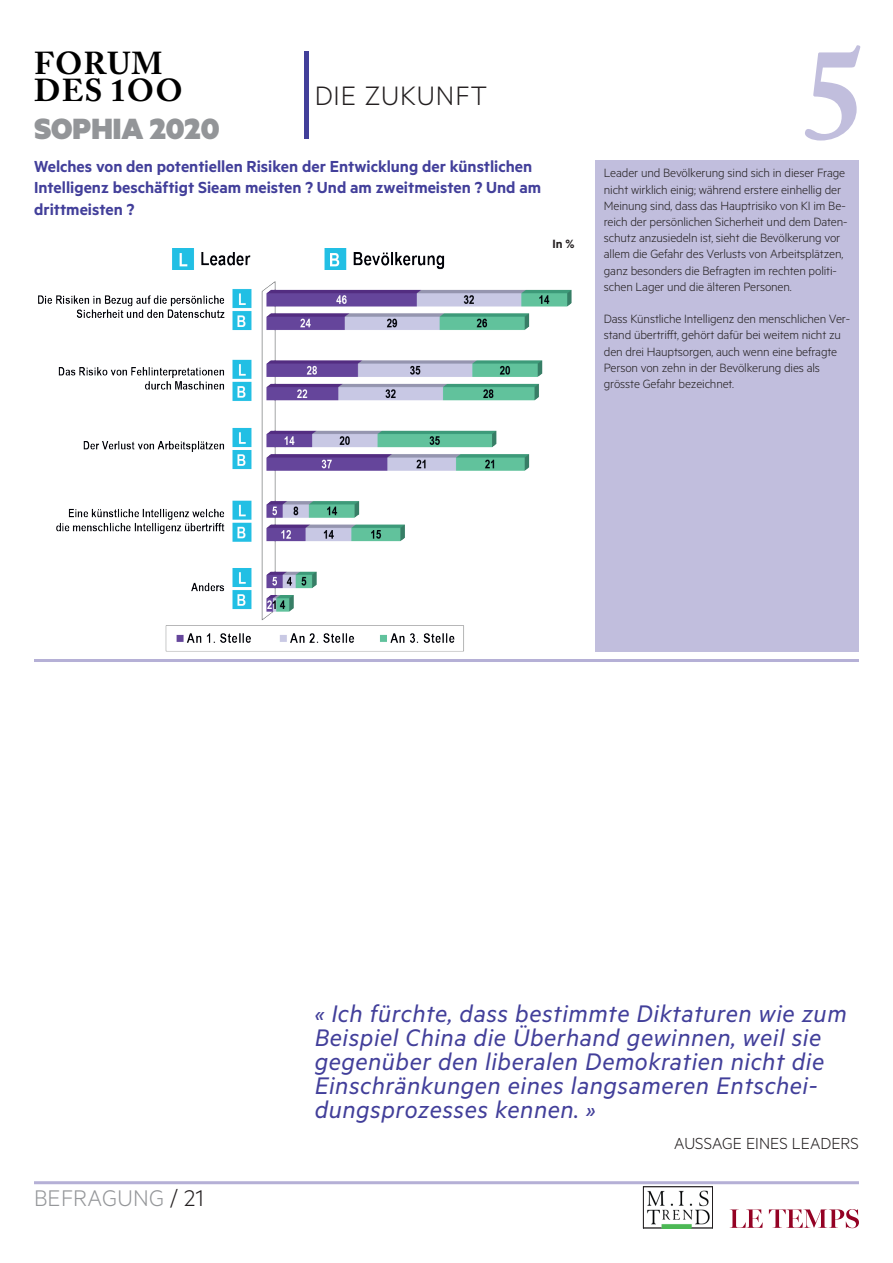
<style>
.page{position:relative;width:893px;height:1263px;background:#fff}
.page>*{position:absolute;margin:0;border:0;box-sizing:border-box;transform-origin:0 0}
.t1{font:700 129px "Adobe Caslon Pro";color:#c1bedd}
.t2{font:900 33px "Metric";color:#939598}
.t3{font:700 31.5px/27px "Adobe Caslon Pro";letter-spacing:.035em;color:#000}
.t4{font:300 30px "Metric";letter-spacing:.03em;color:#231f20}
.t5{font:italic 27px/24px "Metric";letter-spacing:.02em;color:#423f9a}
.t6{font:300 25.5px "Metric";letter-spacing:.01em;color:#95979a}
.t7{font:600 18px/21.6px "Metric";color:#423f9a}
.t8{font:300 18px "Metric";color:#231f20}
.t9{font:300 13.5px/16.2px "Metric";letter-spacing:-.01em;color:#231f20}
.t10{font:600 13.5px "Metric";color:#231f20}
.s1{color:#231f20}
</style>
<div class="page">
<svg style="left:730px;top:1209px;width:33px;height:19px"></svg>
<svg style="left:769px;top:1209px;width:90px;height:19px"></svg>
<hr style="left:34px;top:1181px;width:825px;height:3px;background:#b5b0d6">
<svg style="left:643px;top:1186px;width:70px;height:42px"></svg>
<hr style="left:304px;top:51px;width:4px;height:88px;background:#423f9a">
<hr style="left:34px;top:659px;width:825px;height:3px;background:#b5b0d6">
<div style="left:595px;top:160px;width:264px;height:492px;background:#c1bedd"></div>
<img style="left:38px;top:248px;width:534px;height:404px">
<h3 class="t3" style="left:34px;top:49px;width:150px">FORUM<br>DES 1OO</h3>
<h2 class="t2" style="left:34px;top:108px;width:187px">SOPHIA 2020</h2>
<h3 class="t4" style="left:315px;top:78px;width:174px">DIE ZUKUNFT</h3>
<h3 class="t7" style="left:34px;top:155px;width:509px">Welches von den potentiellen Risiken der Entwicklung der künstlichen<br>Intelligenz beschäftigt Sieam meisten ? Und am zweitmeisten ? Und am drittmeisten ?</h3>
<p class="t10" style="left:553px;top:236px;width:24px">In %</p>
<h1 class="t1" style="left:803px;top:19px;width:66px">5</h1>
<p class="t9" style="left:604px;top:164px;width:245px">Leader und Bevölkerung sind sich in dieser Frage nicht wirklich einig; während erstere einhellig der Meinung sind, dass das Hauptrisiko von KI im Be&shy;reich der persönlichen Sicherheit und dem Daten&shy;schutz anzusiedeln ist, sieht die Bevölkerung vor allem die Gefahr des Verlusts von Arbeitsplätzen, ganz besonders die Befragten im rechten politi&shy;schen Lager und die älteren Personen.</p>
<p class="t9" style="left:604px;top:310px;width:248px">Dass Künstliche Intelligenz den menschlichen Ver&shy;stand übertrifft, gehört dafür bei weitem nicht zu den drei Hauptsorgen, auch wenn eine befragte Person von zehn in der Bevölkerung dies als grösste Gefahr bezeichnet.</p>
<h3 class="t6" style="left:34px;top:1183px;width:172px">BEFRAGUNG <span class="s1">/ 21</span></h3>
<h3 class="t5" style="left:315px;top:1000px;width:533px">« Ich fürchte, dass bestimmte Diktaturen wie zum Beispiel China die Überhand gewinnen, weil sie gegenüber den liberalen Demokratien nicht die Einschränkungen eines langsameren Entschei&shy;dungsprozesses kennen. »</h3>
<h3 class="t8" style="left:674px;top:1133px;width:186px">AUSSAGE EINES LEADERS</h3>
</div>
